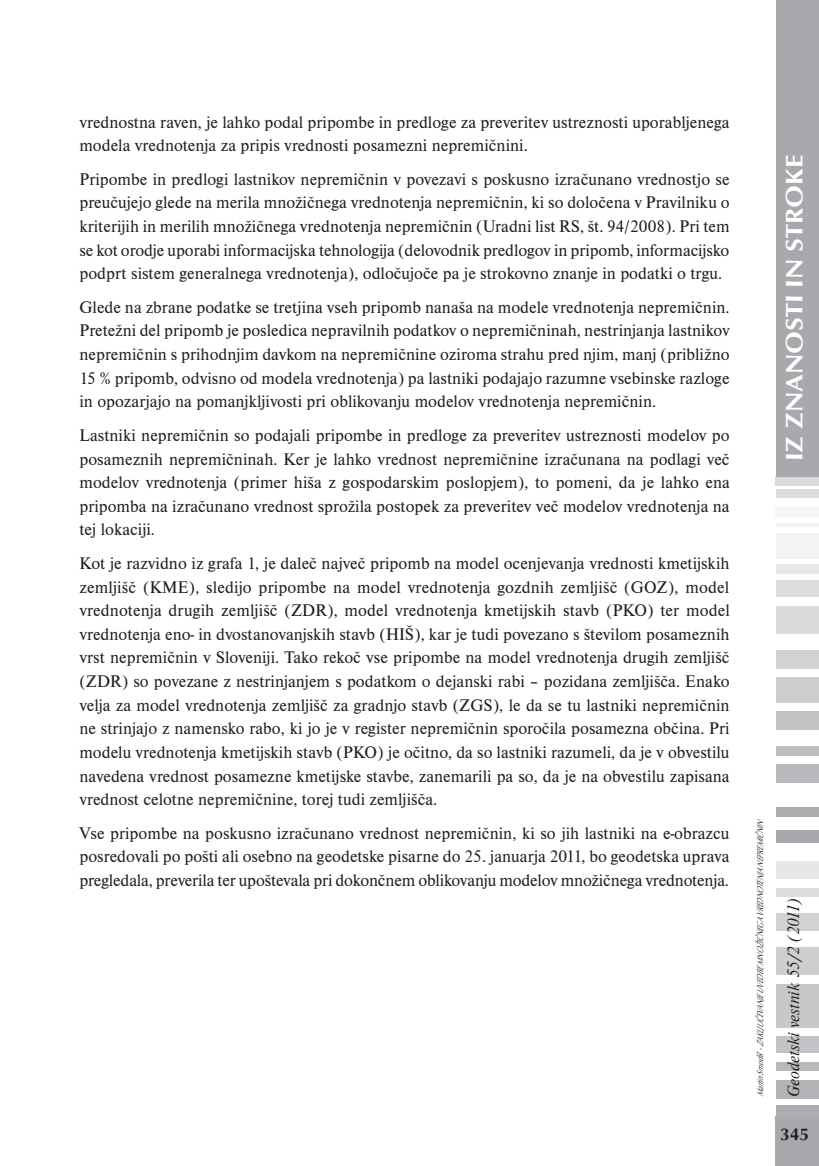
<style>
.page{position:relative;width:819px;height:1166px;background:#fff}
.page>*{position:absolute;margin:0;border:0;box-sizing:border-box;transform-origin:0 0}
.t1{font:500 24.5px "Optus TEE";color:#fff;scale:1.1 1}
.glavni_tekst{font:17.5px/23.6px "Nimbus Rom DEE";color:#231f20;text-align:justify}
.t2{font:italic 17.5px "Nimbus Rom DEE";letter-spacing:-.015em;color:#231f20}
.t3{font:500 17.5px "Optus TEE";color:#231f20}
.TEKOCA_PAGINA{font:italic 8.75px "Optus TEE";color:#231f20;scale:.8 1}
</style>
<div class="page">
<div style="left:775px;top:1116px;width:44px;height:50px;background:#a8a9ad"></div>
<div style="left:775px;top:580px;width:44px;height:16px;background:#dcdddf"></div>
<div style="left:775px;top:606px;width:44px;height:27px;background:#d8d9db"></div>
<div style="left:775px;top:650px;width:44px;height:18px;background:#d1d2d4"></div>
<div style="left:775px;top:677px;width:44px;height:26px;background:#cdced0"></div>
<div style="left:775px;top:712px;width:44px;height:18px;background:#c2c3c6"></div>
<div style="left:775px;top:746px;width:44px;height:9px;background:#bcbdc0"></div>
<div style="left:775px;top:764px;width:44px;height:19px;background:#b8b9bc"></div>
<div style="left:775px;top:807px;width:44px;height:10px;background:#acadb1"></div>
<div style="left:775px;top:830px;width:44px;height:12px;background:#a8a9ad"></div>
<div style="left:775px;top:861px;width:44px;height:18px;background:#e6e7e9"></div>
<div style="left:775px;top:888px;width:44px;height:8px;background:#dcdddf"></div>
<div style="left:775px;top:913px;width:44px;height:18px;background:#d1d2d4"></div>
<div style="left:775px;top:947px;width:44px;height:28px;background:#cdced0"></div>
<div style="left:775px;top:984px;width:44px;height:44px;background:#c7c8ca"></div>
<div style="left:775px;top:1037px;width:44px;height:16px;background:#c2c3c6"></div>
<div style="left:775px;top:1062px;width:44px;height:9px;background:#b8b9bc"></div>
<div style="left:775px;top:1080px;width:44px;height:18px;background:#b2b3b7"></div>
<div style="left:775px;top:1105px;width:44px;height:12px;background:#acadb1"></div>
<div style="left:775px;top:476px;width:44px;height:9px;background:#d8d9db"></div>
<div style="left:775px;top:489px;width:44px;height:9px;background:#dcdddf"></div>
<div style="left:775px;top:507px;width:44px;height:11px;background:#f6f6f7"></div>
<div style="left:775px;top:533px;width:44px;height:26px;background:#f2f3f4"></div>
<div style="left:775px;top:564px;width:44px;height:9px;background:#e6e7e9"></div>
<hr style="left:775px;top:523px;width:44px;height:4px;background:#f2f3f4">
<div style="left:775px;top:0;width:44px;height:477px;background:#a8a9ad"></div>
<p class="glavni_tekst" style="left:79px;top:110px;width:651px">vrednostna raven, je lahko podal pripombe in predloge za preveritev ustreznosti uporabljenega modela vrednotenja za pripis vrednosti posamezni nepremičnini.</p>
<p class="glavni_tekst" style="left:79px;top:167px;width:651px">Pripombe in predlogi lastnikov nepremičnin v povezavi s poskusno izračunano vrednostjo se preučujejo glede na merila množičnega vrednotenja nepremičnin, ki so določena v Pravilniku o kriterijih in merilih množičnega vrednotenja nepremičnin (Uradni list RS, št. 94/2008). Pri tem se kot orodje uporabi informacijska tehnologija (delovodnik predlogov in pripomb, informacijsko podprt sistem generalnega vrednotenja), odločujoče pa je strokovno znanje in podatki o trgu.</p>
<p class="glavni_tekst" style="left:79px;top:295px;width:651px">Glede na zbrane podatke se tretjina vseh pripomb nanaša na modele vrednotenja nepremičnin.<br>Pretežni del pripomb je posledica nepravilnih podatkov o nepremičninah, nestrinjanja lastnikov nepremičnin s prihodnjim davkom na nepremičnine oziroma strahu pred njim, manj (približno 15 % pripomb, odvisno od modela vrednotenja) pa lastniki podajajo razumne vsebinske razloge in opozarjajo na pomanjkljivosti pri oblikovanju modelov vrednotenja nepremičnin.</p>
<p class="glavni_tekst" style="left:79px;top:423px;width:652px">Lastniki nepremičnin so podajali pripombe in predloge za preveritev ustreznosti modelov po posameznih nepremičninah. Ker je lahko vrednost nepremičnine izračunana na podlagi več modelov vrednotenja (primer hiša z gospodarskim poslopjem), to pomeni, da je lahko ena pripomba na izračunano vrednost sprožila postopek za preveritev več modelov vrednotenja na tej lokaciji.</p>
<p class="glavni_tekst" style="left:79px;top:551px;width:652px">Kot je razvidno iz grafa 1, je daleč največ pripomb na model ocenjevanja vrednosti kmetijskih zemljišč (KME), sledijo pripombe na model vrednotenja gozdnih zemljišč (GOZ), model vrednotenja drugih zemljišč (ZDR), model vrednotenja kmetijskih stavb (PKO) ter model vrednotenja eno- in dvostanovanjskih stavb (HIŠ), kar je tudi povezano s številom posameznih vrst nepremičnin v Sloveniji. Tako rekoč vse pripombe na model vrednotenja drugih zemljišč (ZDR) so povezane z nestrinjanjem s podatkom o dejanski rabi – pozidana zemljišča. Enako velja za model vrednotenja zemljišč za gradnjo stavb (ZGS), le da se tu lastniki nepremičnin ne strinjajo z namensko rabo, ki jo je v register nepremičnin sporočila posamezna občina. Pri modelu vrednotenja kmetijskih stavb (PKO) je očitno, da so lastniki razumeli, da je v obvestilu navedena vrednost posamezne kmetijske stavbe, zanemarili pa so, da je na obvestilu zapisana vrednost celotne nepremičnine, torej tudi zemljišča.</p>
<p class="glavni_tekst" style="left:79px;top:821px;width:651px">Vse pripombe na poskusno izračunano vrednost nepremičnin, ki so jih lastniki na e-obrazcu posredovali po pošti ali osebno na geodetske pisarne do 25. januarja 2011, bo geodetska uprava pregledala, preverila ter upoštevala pri dokončnem oblikovanju modelov množičnega vrednotenja.</p>
<p class="TEKOCA_PAGINA" style="left:754px;top:1097px;width:353px;rotate:-90deg">MartinSmodiš-ZAKLJUČEVANJEUVEDBEMNOŽIČNEGAVREDNOTENJANEPREMIČNIN</p>
<h1 class="t1" style="left:779px;top:461px;width:280px;rotate:-90deg">IZ ZNANOSTI IN STROKE</h1>
<p class="t2" style="left:784px;top:1097px;width:201px;rotate:-90deg">Geodetski vestnik 55/2 (2011)</p>
<p class="t3" style="left:780px;top:1123px;width:30px">345</p>
</div>
